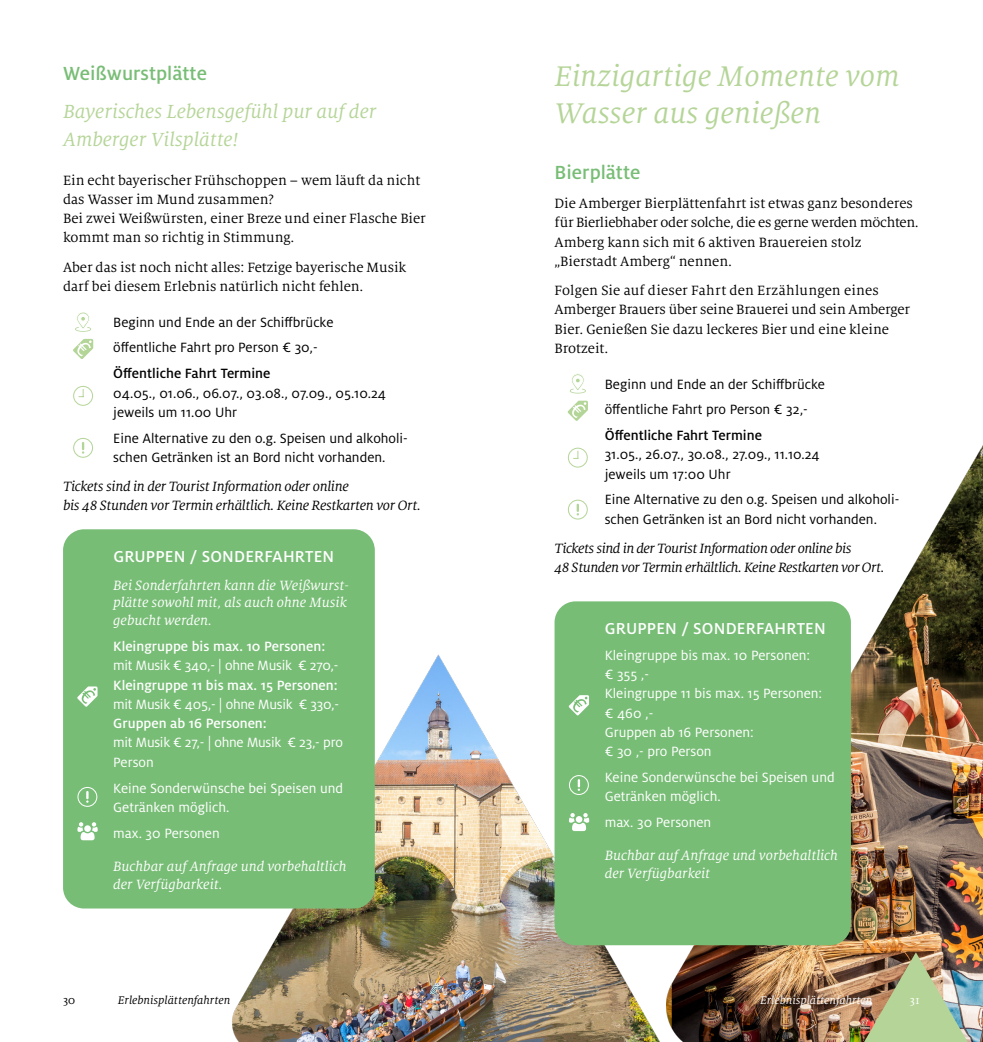
<style>
.page{position:relative;width:983px;height:1042px;background:#fff}
.page>*{position:absolute;margin:0;border:0;box-sizing:border-box;transform-origin:0 0}
.t1{font:italic 31.5px/37.8px "Milo Serif Pro";color:#b5d598}
.t2{font:italic 21px/28px "Milo Serif Pro";color:#b5d598}
.t3{font:500 21px "Milo Pro";color:#78bd76}
.t4{font:500 17.5px "Milo Pro";letter-spacing:.01em;color:#fff}
.t5{font:14.88px/19.2px "Milo Serif Pro";color:#000}
.t6{font:14.88px/19.2px "Milo Pro";color:#000}
.t7{font:14.88px/19.2px "Milo Pro";color:#fff}
.t8{font:italic 14.88px/19.2px "Milo Serif Pro";letter-spacing:-.03em;color:#000}
.t9{font:italic 14.88px/17.8px "Milo Serif Pro";color:#fff}
.t10{font:14.88px/19.2px "Milo Pro";letter-spacing:-.02em;color:#fff}
.t11{font:500 14.88px "Milo Pro";color:#fff}
.t12{font:500 14.88px "Milo Pro";color:#000}
.t13{font:italic 12.25px "Milo Serif Pro";color:#000}
.t14{font:italic 12.25px "Milo Serif Pro";color:#fff}
.t15{font:12.25px "Milo Serif Pro";color:#000}
.t16{font:12.25px "Milo Serif Pro";color:#fff}
</style>
<div class="page">
<img style="left:667px;top:447px;width:315px;height:595px">
<img style="left:231px;top:655px;width:436px;height:387px">
<svg style="left:73px;top:386px;width:20px;height:20px"></svg>
<div style="left:554px;top:601px;width:296px;height:344px;background:#78bd76;border-radius:21px"></div>
<svg style="left:568px;top:695px;width:21px;height:20px"></svg>
<svg style="left:577px;top:779px;width:3px;height:12px"></svg>
<div style="left:569px;top:775px;width:19px;height:20px;border:1px solid #fff;border-radius:50%"></div>
<svg style="left:569px;top:813px;width:20px;height:18px"></svg>
<svg style="left:75px;top:312px;width:16px;height:20px"></svg>
<svg style="left:73px;top:339px;width:20px;height:20px"></svg>
<svg style="left:74px;top:438px;width:10px;height:16px"></svg>
<div style="left:73px;top:438px;width:20px;height:20px;border:1px solid #b4d598;border-radius:50%"></div>
<div style="left:63px;top:529px;width:312px;height:379px;background:#78bd76;border-radius:21px"></div>
<svg style="left:77px;top:686px;width:20px;height:20px"></svg>
<svg style="left:86px;top:791px;width:3px;height:12px"></svg>
<div style="left:77px;top:787px;width:20px;height:20px;border:1px solid #fff;border-radius:50%"></div>
<svg style="left:77px;top:822px;width:21px;height:18px"></svg>
<svg style="left:567px;top:448px;width:20px;height:19px"></svg>
<svg style="left:569px;top:374px;width:16px;height:19px"></svg>
<svg style="left:567px;top:401px;width:20px;height:19px"></svg>
<svg style="left:569px;top:500px;width:10px;height:15px"></svg>
<div style="left:567px;top:500px;width:20px;height:19px;border:1px solid #b4d598;border-radius:50%"></div>
<img style="left:863px;top:952px;width:110px;height:90px">
<h2 class="t3" style="left:63px;top:61px;width:145px">Weißwurstplätte</h2>
<h2 class="t2" style="left:63px;top:97px;width:315px">Bayerisches Lebensgefühl pur auf der<br>Amberger Vilsplätte!</h2>
<p class="t5" style="left:63px;top:170px;width:364px">Ein echt bayerischer Frühschoppen – wem läuft da nicht das Wasser im Mund zusammen?<br>Bei zwei Weißwürsten, einer Breze und einer Flasche Bier kommt man so richtig in Stimmung.</p>
<p class="t5" style="left:63px;top:257px;width:345px">Aber das ist noch nicht alles: Fetzige bayerische Musik darf bei diesem Erlebnis natürlich nicht fehlen.</p>
<p class="t6" style="left:113px;top:309px;width:222px;line-height:25.7px">Beginn und Ende an der Schiffbrücke öffentliche Fahrt pro Person € 30,-</p>
<p class="t12" style="left:113px;top:365px;width:159px">Öffentliche Fahrt Termine</p>
<p class="t6" style="left:113px;top:383px;width:274px">04.05., 01.06., 06.07., 03.08., 07.09., 05.10.24 jeweils um 11.00 Uhr</p>
<p class="t6" style="left:113px;top:428px;width:296px">Eine Alternative zu den o.g. Speisen und alkoholi&shy;schen Getränken ist an Bord nicht vorhanden.</p>
<p class="t8" style="left:63px;top:477px;width:359px">Tickets sind in der Tourist Information oder online<br>bis 48 Stunden vor Termin erhältlich. Keine Restkarten vor Ort.</p>
<p class="t4" style="left:113px;top:547px;width:222px">GRUPPEN / SONDERFAHRTEN</p>
<p class="t9" style="left:113px;top:576px;width:237px">Bei Sonderfahrten kann die Weißwurst&shy;plätte sowohl mit, als auch ohne Musik gebucht werden.</p>
<p class="t11" style="left:113px;top:638px;width:213px">Kleingruppe bis max. 10 Personen:</p>
<p class="t10" style="left:113px;top:656px;width:226px">mit Musik € 340,- | ohne Musik € 270,-</p>
<p class="t11" style="left:113px;top:677px;width:226px">Kleingruppe 11 bis max. 15 Personen:</p>
<p class="t10" style="left:113px;top:695px;width:227px">mit Musik € 405,- | ohne Musik € 330,-</p>
<p class="t11" style="left:113px;top:715px;width:155px">Gruppen ab 16 Personen:</p>
<p class="t10" style="left:113px;top:733px;width:231px">mit Musik € 27,- | ohne Musik € 23,- pro<br>Person</p>
<p class="t7" style="left:113px;top:778px;width:231px">Keine Sonderwünsche bei Speisen und<br>Getränken möglich.</p>
<p class="t7" style="left:113px;top:823px;width:108px">max. 30 Personen</p>
<p class="t9" style="left:113px;top:857px;width:235px">Buchbar auf Anfrage und vorbehaltlich der Verfügbarkeit.</p>
<h1 class="t1" style="left:554px;top:57px;width:346px">Einzigartige Momente vom<br>Wasser aus genießen</h1>
<h2 class="t3" style="left:554px;top:161px;width:87px">Bierplätte</h2>
<p class="t5" style="left:554px;top:194px;width:366px">Die Amberger Bierplättenfahrt ist etwas ganz besonderes für Bierliebhaber oder solche, die es gerne werden möchten.<br>Amberg kann sich mit 6 aktiven Brauereien stolz „Bierstadt Amberg“ nennen.</p>
<p class="t5" style="left:554px;top:281px;width:357px">Folgen Sie auf dieser Fahrt den Erzählungen eines Amberger Brauers über seine Brauerei und sein Amberger Bier. Genießen Sie dazu leckeres Bier und eine kleine Brotzeit.</p>
<p class="t6" style="left:604px;top:371px;width:222px;line-height:25.7px">Beginn und Ende an der Schiffbrücke öffentliche Fahrt pro Person € 32,-</p>
<p class="t12" style="left:604px;top:427px;width:159px">Öffentliche Fahrt Termine</p>
<p class="t6" style="left:604px;top:445px;width:216px">31.05., 26.07., 30.08., 27.09., 11.10.24 jeweils um 17:00 Uhr</p>
<p class="t6" style="left:604px;top:490px;width:296px">Eine Alternative zu den o.g. Speisen und alkoholi&shy;schen Getränken ist an Bord nicht vorhanden.</p>
<p class="t8" style="left:554px;top:539px;width:331px">Tickets sind in der Tourist Information oder online bis<br>48 Stunden vor Termin erhältlich. Keine Restkarten vor Ort.</p>
<p class="t4" style="left:604px;top:619px;width:222px">GRUPPEN / SONDERFAHRTEN</p>
<p class="t7" style="left:604px;top:645px;width:219px">Kleingruppe bis max. 10 Personen: € 355 ,-<br>Kleingruppe 11 bis max. 15 Personen: € 460 ,-<br>Gruppen ab 16 Personen:<br>€ 30 ,- pro Person</p>
<p class="t7" style="left:604px;top:767px;width:231px">Keine Sonderwünsche bei Speisen und<br>Getränken möglich.</p>
<p class="t7" style="left:604px;top:813px;width:108px">max. 30 Personen</p>
<p class="t9" style="left:604px;top:846px;width:235px">Buchbar auf Anfrage und vorbehaltlich der Verfügbarkeit</p>
<p class="t15" style="left:63px;top:993px;width:14px">30</p>
<p class="t14" style="left:760px;top:993px;width:114px">Erlebnisplättenfahrten</p>
<p class="t16" style="left:909px;top:993px;width:12px">31</p>
<p class="t13" style="left:118px;top:993px;width:114px">Erlebnisplättenfahrten</p>
</div>
